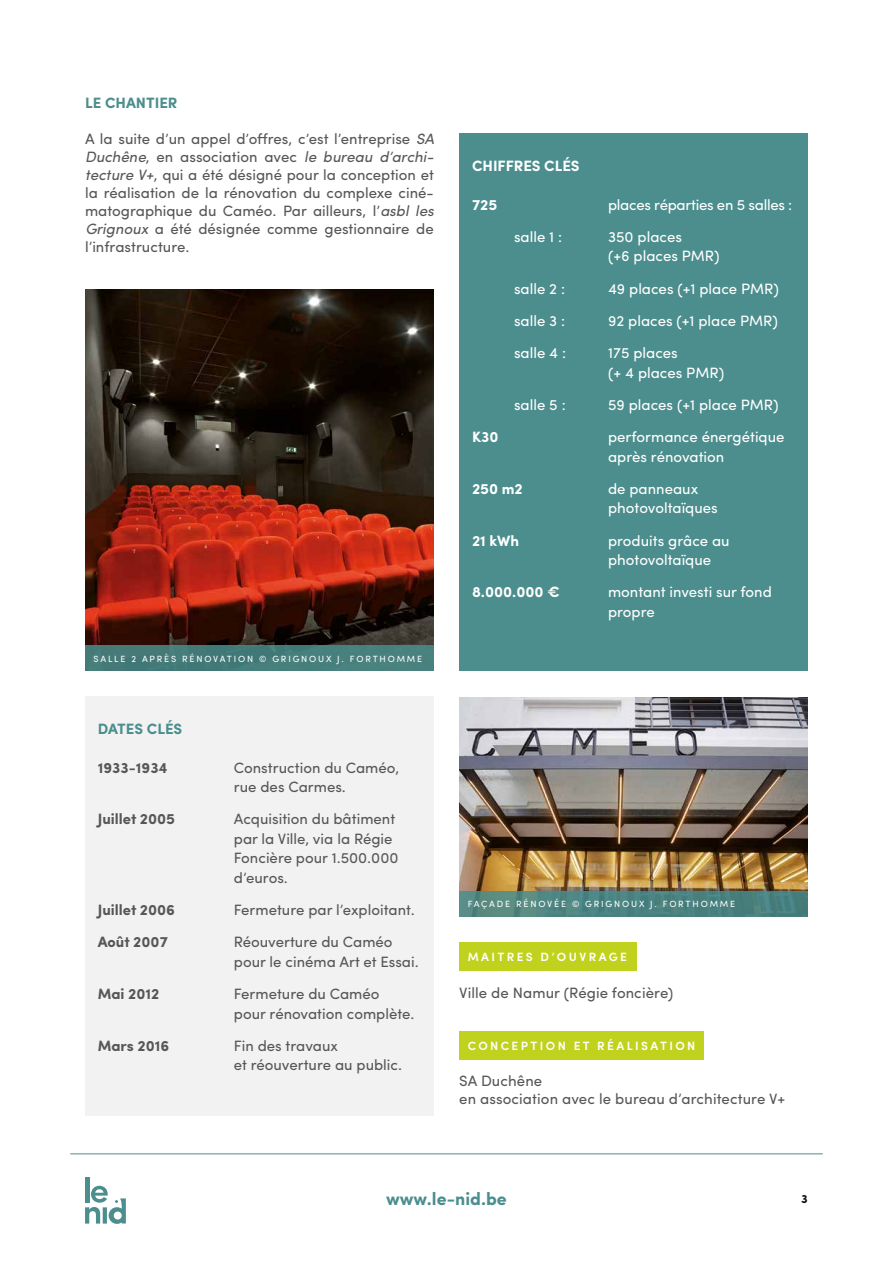
<style>
.page{position:relative;width:893px;height:1263px;background:#fff}
.page>*{position:absolute;margin:0;border:0;box-sizing:border-box;transform-origin:0 0}
.t1{font:700 18px "Sofia Pro";color:#4b8e8d}
.t2{font:15px/18px "Sofia Pro";color:#575756}
.t3{font:15px/19.5px "Sofia Pro";color:#fff}
.t4{font:700 15px "Sofia Pro";color:#575756}
.t5{font:700 15px "Sofia Pro";color:#fff}
.t6{font:15px "Sofia Pro";letter-spacing:-.02em;color:#fff}
.t7{font:700 15px "Sofia Pro";color:#4b8e8d}
.t8{font:600 12px "Sofia Pro";letter-spacing:.2em;color:#fff}
.t9{font:700 12px "Sofia Pro";color:#11100c}
.t10{font:9px "Sofia Pro";letter-spacing:.2em;color:#fff}
.s1{font-style:italic}
</style>
<div class="page">
<hr style="left:85px;top:1177px;width:4px;height:25px;background:#4b8e8d">
<svg style="left:85px;top:1186px;width:41px;height:38px"></svg>
<hr style="left:70px;top:1153px;width:753px;height:1px;background:#4b8e8d">
<img style="left:85px;top:290px;width:349px;height:355px">
<div style="left:85px;top:645px;width:349px;height:26px;background:#477e7c"></div>
<div style="left:85px;top:696px;width:349px;height:420px;background:#f2f2f2"></div>
<div style="left:459px;top:134px;width:349px;height:537px;background:#4b8e8d"></div>
<div style="left:459px;top:942px;width:177px;height:29px;background:#c1d21e"></div>
<div style="left:459px;top:1031px;width:245px;height:29px;background:#c1d21e"></div>
<img style="left:459px;top:697px;width:349px;height:194px">
<div style="left:459px;top:891px;width:349px;height:26px;background:linear-gradient(to right,#578b83,#447d7e)"></div>
<p class="t7" style="left:85px;top:91px;width:94px">LE CHANTIER</p>
<p class="t2" style="left:85px;top:129px;width:351px;text-align:justify">A la suite d’un appel d’offres, c’est l’entreprise <span class="s1">SA Duchêne</span>, en association avec <span class="s1">le bureau d’archi&shy;tecture V+</span>, qui a été désigné pour la conception et la réalisation de la rénovation du complexe ciné&shy;matographique du Caméo. Par ailleurs, l’<span class="s1">asbl les Grignoux</span> a été désignée comme gestionnaire de l’infrastructure.</p>
<p class="t10" style="left:94px;top:652px;width:330px">SALLE 2 APRÈS RÉNOVATION © GRIGNOUX J. FORTHOMME</p>
<p class="t7" style="left:98px;top:718px;width:86px">DATES CLÉS</p>
<p class="t4" style="left:98px;top:756px;width:71px">1933-1934</p>
<p class="t2" style="left:234px;top:756px;width:167px;line-height:19.5px">Construction du Caméo, rue des Carmes.</p>
<p class="t4" style="left:98px;top:808px;width:79px">Juillet 2005</p>
<p class="t2" style="left:234px;top:808px;width:166px;line-height:19.5px">Acquisition du bâtiment par la Ville, via la Régie<br>Foncière pour 1.500.000 d’euros.</p>
<p class="t4" style="left:98px;top:898px;width:79px">Juillet 2006</p>
<p class="t2" style="left:234px;top:900px;width:182px">Fermeture par l’exploitant.</p>
<p class="t4" style="left:98px;top:931px;width:72px">Août 2007</p>
<p class="t2" style="left:234px;top:931px;width:186px;line-height:19.5px">Réouverture du Caméo pour le cinéma Art et Essai.</p>
<p class="t4" style="left:98px;top:982px;width:63px">Mai 2012</p>
<p class="t2" style="left:234px;top:983px;width:182px;line-height:19.5px">Fermeture du Caméo pour rénovation complète.</p>
<p class="t4" style="left:98px;top:1034px;width:73px">Mars 2016</p>
<p class="t2" style="left:234px;top:1035px;width:170px;line-height:19.5px">Fin des travaux<br>et réouverture au public.</p>
<p class="t5" style="left:472px;top:155px;width:109px">CHIFFRES CLÉS</p>
<p class="t5" style="left:472px;top:193px;width:27px">725</p>
<p class="t6" style="left:608px;top:193px;width:186px">places réparties en 5 salles :</p>
<p class="t3" style="left:514px;top:226px;width:50px">salle 1 :</p>
<p class="t3" style="left:608px;top:226px;width:113px">350 places<br>(+6 places PMR)</p>
<p class="t3" style="left:514px;top:278px;width:53px">salle 2 :</p>
<p class="t3" style="left:608px;top:278px;width:172px">49 places (+1 place PMR)</p>
<p class="t3" style="left:514px;top:310px;width:53px">salle 3 :</p>
<p class="t3" style="left:608px;top:310px;width:171px">92 places (+1 place PMR)</p>
<p class="t3" style="left:514px;top:342px;width:54px">salle 4 :</p>
<p class="t3" style="left:608px;top:342px;width:118px">175 places<br>(+ 4 places PMR)</p>
<p class="t3" style="left:514px;top:394px;width:53px">salle 5 :</p>
<p class="t3" style="left:608px;top:394px;width:172px">59 places (+1 place PMR)</p>
<p class="t5" style="left:472px;top:425px;width:28px">K30</p>
<p class="t3" style="left:608px;top:426px;width:178px">performance énergétique après rénovation</p>
<p class="t5" style="left:472px;top:477px;width:52px">250 m2</p>
<p class="t3" style="left:608px;top:478px;width:111px">de panneaux photovoltaïques</p>
<p class="t5" style="left:472px;top:529px;width:49px">21 kWh</p>
<p class="t3" style="left:608px;top:530px;width:123px">produits grâce au photovoltaïque</p>
<p class="t5" style="left:472px;top:581px;width:89px">8.000.000 €</p>
<p class="t3" style="left:608px;top:581px;width:165px">montant investi sur fond propre</p>
<p class="t10" style="left:468px;top:897px;width:269px">FAÇADE RÉNOVÉE © GRIGNOUX J. FORTHOMME</p>
<p class="t8" style="left:468px;top:948px;width:161px">MAITRES D’OUVRAGE</p>
<p class="t2" style="left:459px;top:982px;width:215px">Ville de Namur (Régie foncière)</p>
<p class="t8" style="left:468px;top:1037px;width:229px">CONCEPTION ET RÉALISATION</p>
<p class="t2" style="left:459px;top:1071px;width:328px">SA Duchêne<br>en association avec le bureau d’architecture V+</p>
<p class="t1" style="left:386px;top:1185px;width:122px">www.le-nid.be</p>
<p class="t9" style="left:801px;top:1189px;width:8px">3</p>
</div>
